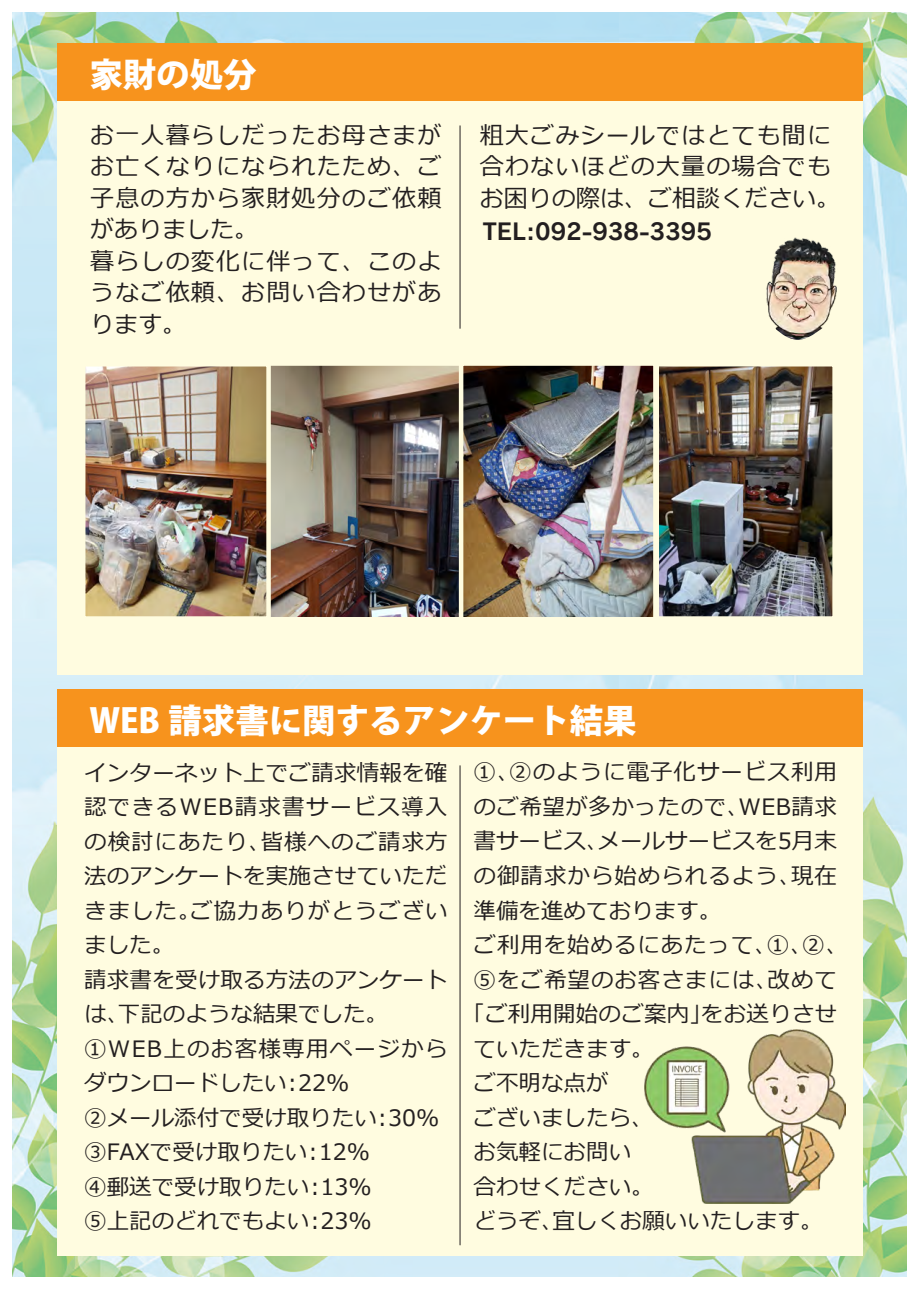
<style>
.page{position:relative;width:919px;height:1289px;background:#fff}
.page>*{position:absolute;margin:0;border:0;box-sizing:border-box;transform-origin:0 0}
.t1{font:800 33.45px "Koz Go Pr 6 N";color:#fff}
.t2{font:24px/31.5px "Meiryo";letter-spacing:.05em;color:#231f20}
.t3{font:22.5px/34.5px "Meiryo";letter-spacing:.01em;color:#231f20}
.t4{font:22.5px "Meiryo";letter-spacing:.045em;color:#231f20}
.t5{font:22.5px "Meiryo";letter-spacing:.04em;color:#231f20}
.t6{font:22.5px "Rodin Pro B";color:#231f20}
</style>
<div class="page">
<img style="left:13px;top:13px;width:893px;height:1263px">
<div style="left:57px;top:101px;width:805px;height:573px;background:#fffce0"></div>
<img style="left:766px;top:237px;width:71px;height:103px">
<div style="left:57px;top:716px;width:805px;height:539px;background:#fffce0"></div>
<img style="left:86px;top:366px;width:745px;height:250px">
<div style="left:265px;top:361px;width:199px;height:260px;border:4px solid #fffce0"></div>
<div style="left:459px;top:361px;width:198px;height:260px;border:4px solid #fffce0"></div>
<div style="left:654px;top:362px;width:182px;height:258px;border:4px solid #fffce0"></div>
<hr style="left:459px;top:765px;width:1px;height:479px;background:#231f20">
<img style="left:644px;top:1029px;width:201px;height:174px">
<div style="left:81px;top:362px;width:190px;height:258px;border:4px solid #fffce0"></div>
<div style="left:57px;top:44px;width:805px;height:57px;background:#f7931d"></div>
<div style="left:57px;top:689px;width:805px;height:57px;background:#f7931d"></div>
<hr style="left:459px;top:125px;width:1px;height:204px;background:#231f20">
<h1 class="t1" style="left:89px;top:56px;width:169px">家財の処分</h1>
<p class="t2" style="left:90px;top:120px;width:352px">お一人暮らしだったお母さまがお亡くなりになられたため、ご子息の方から家財処分のご依頼がありました。<br>暮らしの変化に伴って、このようなご依頼、お問い合わせがあります。</p>
<p class="t2" style="left:480px;top:120px;width:361px">粗大ごみシールではとても間に合わないほどの大量の場合でもお困りの際は、ご相談ください。</p>
<p class="t6" style="left:483px;top:216px;width:230px">TEL:092-938-3395</p>
<h1 class="t1" style="left:89px;top:701px;width:548px">WEB 請求書に関するアンケート結果</h1>
<p class="t3" style="left:84px;top:756px;width:365px">インターネット上でご請求情報を確認できるWEB請求書サービス導入の検討にあたり、皆様へのご請求方法のアンケートを実施させていただきました。ご協力ありがとうございました。<br>請求書を受け取る方法のアンケートは、下記のような結果でした。<br>①WEB上のお客様専用ページからダウンロードしたい︓22%<br>②メール添付で受け取りたい︓30%<br>③FAXで受け取りたい︓12%<br>④郵送で受け取りたい︓13%<br>⑤上記のどれでもよい︓23%</p>
<p class="t4" style="left:473px;top:756px;width:365px">①、②のように電子化サービス利用</p>
<p class="t3" style="left:473px;top:790px;width:365px">のご希望が多かったので、WEB請求</p>
<p class="t3" style="left:473px;top:825px;width:365px">書サービス、メールサービスを5月末</p>
<p class="t4" style="left:473px;top:860px;width:365px">の御請求から始められるよう、現在</p>
<p class="t3" style="left:473px;top:894px;width:249px">準備を進めております。</p>
<p class="t5" style="left:473px;top:929px;width:376px">ご利用を始めるにあたって、①、②、</p>
<p class="t4" style="left:473px;top:963px;width:365px">⑤をご希望のお客さまには、改めて</p>
<p class="t3" style="left:462px;top:997px;width:376px">「ご利用開始のご案内」をお送りさせ</p>
<p class="t3" style="left:473px;top:1032px;width:181px">ていただきます。</p>
<p class="t3" style="left:473px;top:1066px;width:136px">ご不明な点が</p>
<p class="t3" style="left:473px;top:1101px;width:181px">ございましたら、</p>
<p class="t3" style="left:473px;top:1135px;width:159px">お気軽にお問い</p>
<p class="t3" style="left:473px;top:1170px;width:181px">合わせください。</p>
<p class="t3" style="left:473px;top:1204px;width:350px">どうぞ、宜しくお願いいたします。</p>
</div>
